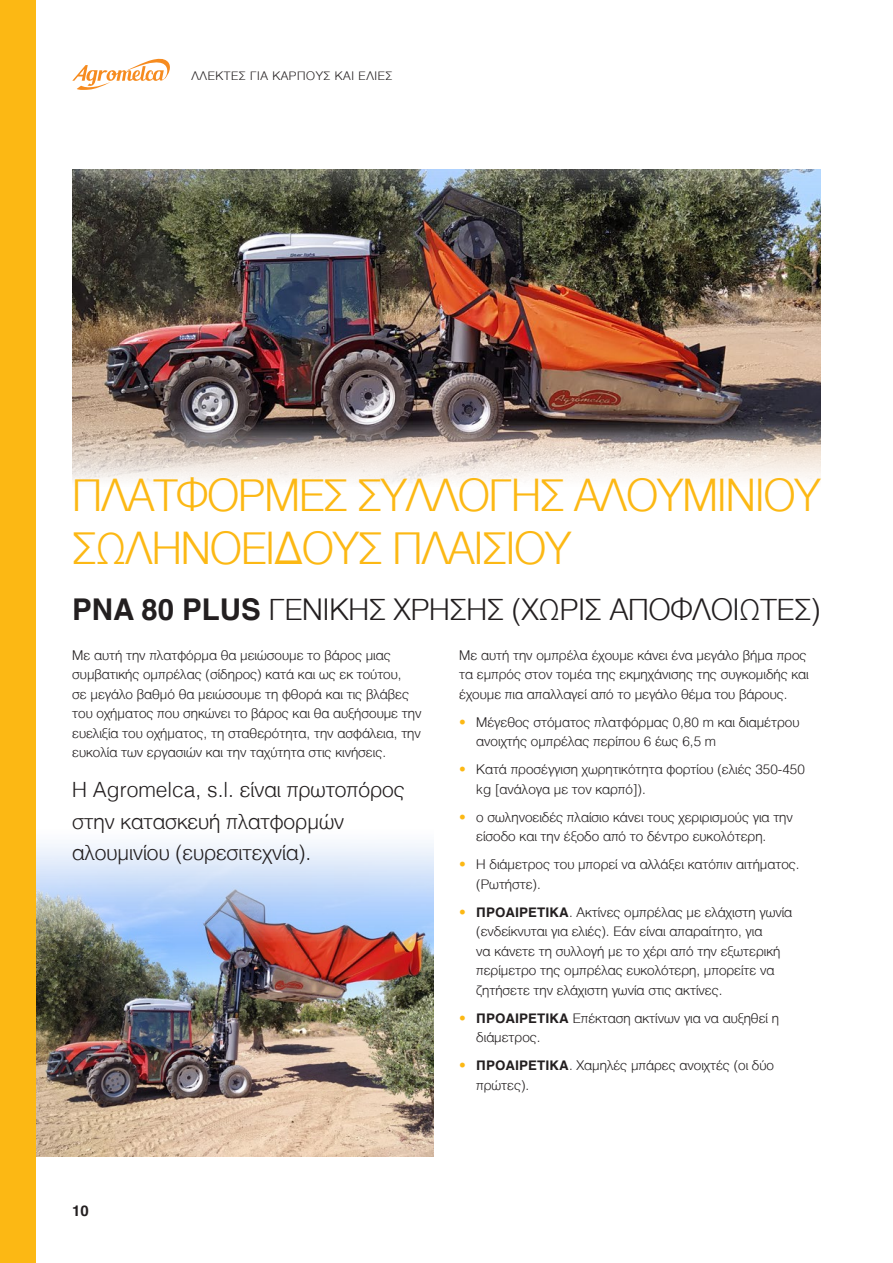
<style>
.page{position:relative;width:893px;height:1263px;background:#fff}
.page>*{position:absolute;margin:0;border:0;box-sizing:border-box;transform-origin:0 0}
.Titular{font:300 45px/52.5px "Helvetica";letter-spacing:-.02em;color:#fcb814;scale:.95 1}
.Titular-2{font:300 30px "Helvetica";color:#231f20}
.Destacado{font:300 21px/31.5px "Helvetica";color:#231f20}
.t1{font:700 15px "Helvetica";color:#231f20}
.Destacado-2{font:300 13.5px/19.5px "Helvetica";color:#231f20}
.Texto{font:300 13.5px/19.5px "Helvetica";color:#231f20}
.t2{font:300 12px "Helvetica";letter-spacing:.05em;color:#231f20}
.s1{font-weight:700}
.s2{color:#fcb814}
</style>
<div class="page">
<img style="left:72px;top:170px;width:749px;height:313px">
<img style="left:36px;top:843px;width:398px;height:314px">
<svg style="left:72px;top:58px;width:98px;height:32px"></svg>
<div style="left:0;top:0;width:36px;height:1263px;background:#fcb814"></div>
<p class="t2" style="left:191px;top:65px;width:202px">ΛΛΕΚΤΕΣ ΓΙΑ ΚΑΡΠΟΥΣ ΚΑΙ ΕΛΙΕΣ</p>
<p class="Titular" style="left:72px;top:466px;width:789px">ΠΛΑΤΦΌΡΜΕΣ ΣΥΛΛΟΓΉΣ ΑΛΟΥΜΙΝΊΟΥ<br>ΣΩΛΗΝΟΕΙΔΟΎΣ ΠΛΑΙΣΊΟΥ</p>
<p class="Titular-2" style="left:72px;top:584px;width:750px"><span class="s1">PNA 80 PLUS</span> ΓΕΝΙΚΗΣ ΧΡΗΣΗΣ (ΧΩΡΙΣ ΑΠΟΦΛΟΙΩΤΕΣ)</p>
<p class="Texto" style="left:72px;top:644px;width:351px">Με αυτή την πλατφόρμα θα μειώσουμε το βάρος μιας συμβατικής ομπρέλας (σίδηρος) κατά και ως εκ τούτου,<br>σε μεγάλο βαθμό θα μειώσουμε τη φθορά και τις βλάβες του οχήματος που σηκώνει το βάρος και θα αυξήσουμε την ευελιξία του οχήματος, τη σταθερότητα, την ασφάλεια, την ευκολία των εργασιών και την ταχύτητα στις κινήσεις.</p>
<p class="Destacado" style="left:72px;top:772px;width:334px">Η Agromelca, s.l. είναι πρωτοπόρος στην κατασκευή πλατφορμών αλουμινίου (ευρεσιτεχνία).</p>
<p class="Destacado-2" style="left:459px;top:644px;width:351px">Με αυτή την ομπρέλα έχουμε κάνει ένα μεγάλο βήμα προς τα εμπρός στον τομέα της εκμηχάνισης της συγκομιδής και έχουμε πια απαλλαγεί από το μεγάλο θέμα του βάρους.</p>
<p class="Destacado-2" style="left:476px;top:711px;width:325px;text-indent:-17px"><span class="s2">•</span> Μέγεθος στόματος πλατφόρμας 0,80 m και διαμέτρου ανοιχτής ομπρέλας περίπου 6 έως 6,5 m</p>
<p class="Destacado-2" style="left:476px;top:759px;width:330px;text-indent:-17px"><span class="s2">•</span> Κατά προσέγγιση χωρητικότητα φορτίου (ελιές 350-450 kg [ανάλογα με τον καρπό]).</p>
<p class="Destacado-2" style="left:476px;top:806px;width:318px;text-indent:-17px"><span class="s2">•</span> ο σωληνοειδές πλαίσιο κάνει τους χεριρισμούς για την είσοδο και την έξοδο από το δέντρο ευκολότερη.</p>
<p class="Destacado-2" style="left:476px;top:854px;width:325px;text-indent:-17px"><span class="s2">•</span> Η διάμετρος του μπορεί να αλλάξει κατόπιν αιτήματος. (Ρωτήστε).</p>
<p class="Destacado-2" style="left:476px;top:901px;width:318px;text-indent:-17px"><span class="s2">•</span> <span class="s1">ΠΡΟΑΙΡΕΤΙΚΑ</span>. Ακτίνες ομπρέλας με ελάχιστη γωνία (ενδείκνυται για ελιές). Εάν είναι απαραίτητο, για<br>να κάνετε τη συλλογή με το χέρι από την εξωτερική περίμετρο της ομπρέλας ευκολότερη, μπορείτε να ζητήσετε την ελάχιστη γωνία στις ακτίνες.</p>
<p class="Destacado-2" style="left:476px;top:1007px;width:304px;text-indent:-17px"><span class="s2">•</span> <span class="s1">ΠΡΟΑΙΡΕΤΙΚΑ</span> Επέκταση ακτίνων για να αυξηθεί η διάμετρος.</p>
<p class="Destacado-2" style="left:476px;top:1055px;width:299px;text-indent:-17px"><span class="s2">•</span> <span class="s1">ΠΡΟΑΙΡΕΤΙΚΑ</span>. Χαμηλές μπάρες ανοιχτές (οι δύο πρώτες).</p>
<p class="t1" style="left:72px;top:1202px;width:18px">10</p>
</div>
